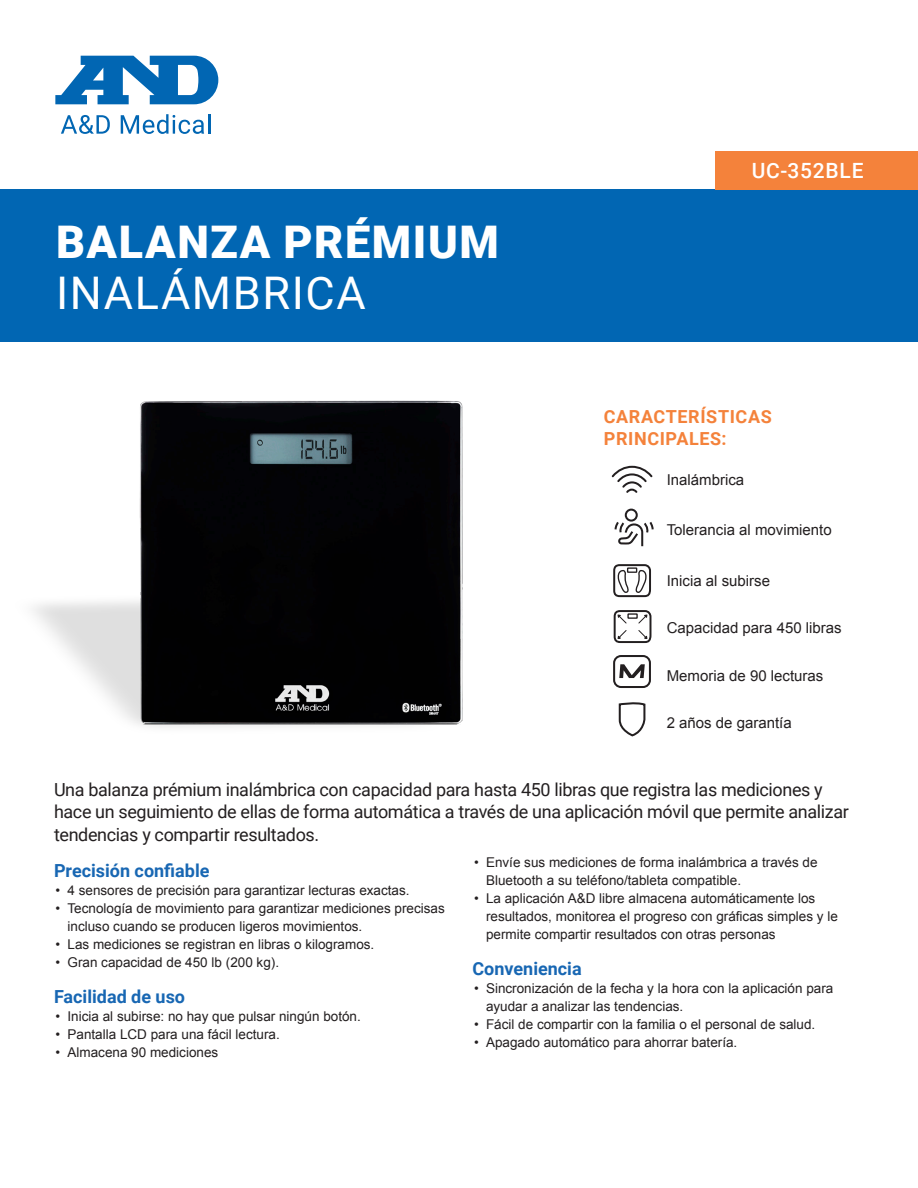
<style>
.page{position:relative;width:918px;height:1188px;background:#fff}
.page>*{position:absolute;margin:0;border:0;box-sizing:border-box;transform-origin:0 0}
.t1{font:900 45px/51px "Roboto";letter-spacing:.035em;color:#fff}
.t2{font:500 21px "Roboto";letter-spacing:.035em;color:#fff}
.Callout_text{font:18px/22.5px "Roboto";letter-spacing:-.02em;color:#231f20}
.t3{font:700 18px "Roboto";color:#1867b3}
.t4{font:700 18px/22.5px "Roboto";letter-spacing:.035em;color:#f4823b}
.t5{font:15px "Arial";color:#231f20}
.t6{font:13.5px/18px "Arial";color:#231f20}
.s1{font-weight:400}
</style>
<div class="page">
<img style="left:33px;top:400px;width:430px;height:328px">
<div style="left:0;top:190px;width:918px;height:152px;background:#0166b3"></div>
<div style="left:716px;top:151px;width:202px;height:39px;background:#f4823b"></div>
<svg style="left:612px;top:466px;width:41px;height:27px"></svg>
<div style="left:625px;top:509px;width:13px;height:13px;border:2px solid #231f20;border-radius:50%"></div>
<svg style="left:614px;top:520px;width:40px;height:27px"></svg>
<svg style="left:613px;top:564px;width:38px;height:34px"></svg>
<svg style="left:613px;top:610px;width:39px;height:33px"></svg>
<div style="left:613px;top:655px;width:38px;height:33px;border:2px solid #231f20;border-radius:7px"></div>
<svg style="left:619px;top:664px;width:26px;height:14px"></svg>
<svg style="left:618px;top:702px;width:28px;height:35px"></svg>
<svg style="left:61px;top:115px;width:49px;height:19px"></svg>
<svg style="left:121px;top:114px;width:83px;height:20px"></svg>
<hr style="left:208px;top:114px;width:2px;height:20px;background:#0166b3">
<svg style="left:55px;top:56px;width:163px;height:48px"></svg>
<p class="t1" style="left:56px;top:215px;width:445px">BALANZA PRÉMIUM<br><span class="s1">INALÁMBRICA</span></p>
<p class="t2" style="left:752px;top:156px;width:113px">UC-352BLE</p>
<p class="t4" style="left:604px;top:404px;width:170px">CARACTERÍSTICAS<br>PRINCIPALES:</p>
<p class="t5" style="left:667px;top:470px;width:79px">Inalámbrica</p>
<p class="t5" style="left:667px;top:520px;width:167px">Tolerancia al movimiento</p>
<p class="t5" style="left:667px;top:571px;width:105px">Inicia al subirse</p>
<p class="t5" style="left:667px;top:618px;width:177px">Capacidad para 450 libras</p>
<p class="t5" style="left:667px;top:666px;width:158px">Memoria de 90 lecturas</p>
<p class="t5" style="left:667px;top:713px;width:127px">2 años de garantía</p>
<p class="Callout_text" style="left:54px;top:777px;width:797px">Una balanza prémium inalámbrica con capacidad para hasta 450 libras que registra las mediciones y hace un seguimiento de ellas de forma automática a través de una aplicación móvil que permite analizar tendencias y compartir resultados.</p>
<p class="t3" style="left:54px;top:857px;width:157px">Precisión confiable</p>
<p class="t6" style="left:56px;top:881px;width:356px">• 4 sensores de precisión para garantizar lecturas exactas.</p>
<p class="t6" style="left:68px;top:899px;width:379px;text-indent:-12px">• Tecnología de movimiento para garantizar mediciones precisas incluso cuando se producen ligeros movimientos.</p>
<p class="t6" style="left:56px;top:935px;width:320px">• Las mediciones se registran en libras o kilogramos.</p>
<p class="t6" style="left:56px;top:953px;width:225px">• Gran capacidad de 450 lb (200 kg).</p>
<p class="t3" style="left:54px;top:983px;width:133px">Facilidad de uso</p>
<p class="t6" style="left:56px;top:1007px;width:307px">• Inicia al subirse: no hay que pulsar ningún botón.</p>
<p class="t6" style="left:56px;top:1025px;width:226px">• Pantalla LCD para una fácil lectura.</p>
<p class="t6" style="left:56px;top:1043px;width:164px">• Almacena 90 mediciones</p>
<p class="t6" style="left:486px;top:854px;width:333px;text-indent:-12px">• Envíe sus mediciones de forma inalámbrica a través de<br>Bluetooth a su teléfono/tableta compatible.</p>
<p class="t6" style="left:486px;top:890px;width:353px;text-indent:-12px">• La aplicación A&amp;D libre almacena automáticamente los resultados, monitorea el progreso con gráficas simples y le permite compartir resultados con otras personas</p>
<p class="t3" style="left:472px;top:956px;width:111px">Conveniencia</p>
<p class="t6" style="left:486px;top:980px;width:349px;text-indent:-12px">• Sincronización de la fecha y la hora con la aplicación para ayudar a analizar las tendencias.</p>
<p class="t6" style="left:474px;top:1016px;width:343px">• Fácil de compartir con la familia o el personal de salud.</p>
<p class="t6" style="left:474px;top:1034px;width:265px">• Apagado automático para ahorrar batería.</p>
</div>
